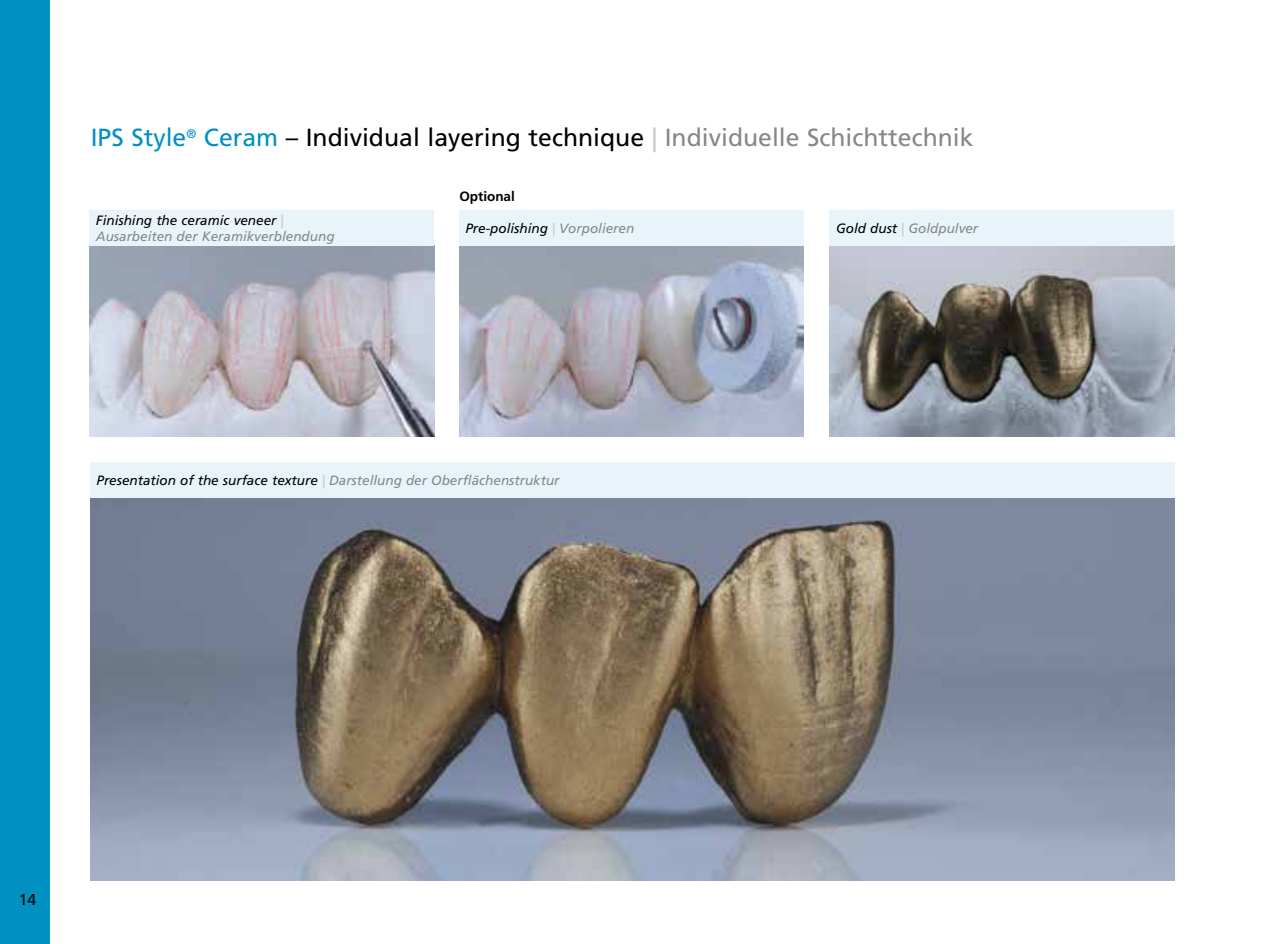
<style>
.page{position:relative;width:1276px;height:944px;background:#fff}
.page>*{position:absolute;margin:0;border:0;box-sizing:border-box;transform-origin:0 0}
.t1{font:24.75px "Frutiger";color:#000}
.t2{font:15.75px "Frutiger";color:#000}
.t3{font:italic 13.5px/15.8px "Frutiger";color:#878787}
.t4{font:italic 13.5px "Frutiger";color:#000}
.t5{font:700 13.5px "Frutiger";color:#000}
.s1{color:#0091c2}
.s2{color:#c6c6c6}
.s3{color:#878787}
.s4{color:#000}
</style>
<div class="page">
<div style="left:0;top:0;width:50px;height:944px;background:#0091c2"></div>
<img style="left:90px;top:246px;width:344px;height:191px">
<img style="left:90px;top:497px;width:1084px;height:383px">
<img style="left:459px;top:246px;width:344px;height:191px">
<img style="left:829px;top:246px;width:345px;height:191px">
<div style="left:90px;top:462px;width:1084px;height:35px;background:#e9f4fa"></div>
<div style="left:90px;top:210px;width:344px;height:36px;background:#e9f4fa"></div>
<div style="left:459px;top:210px;width:344px;height:36px;background:#e9f4fa"></div>
<div style="left:829px;top:210px;width:345px;height:36px;background:#e9f4fa"></div>
<h1 class="t1" style="left:91px;top:123px;width:884px"><span class="s1">IPS Style</span><sup>®</sup> <span class="s1">Ceram</span> – Individual layering technique <span class="s2">|</span> <span class="s3">Individuelle Schichttechnik</span></h1>
<p class="t5" style="left:459px;top:189px;width:57px">Optional</p>
<p class="t3" style="left:96px;top:213px;width:240px"><span class="s4">Finishing the ceramic veneer</span> <span class="s2">|<br></span>Ausarbeiten der Keramikverblendung</p>
<p class="t4" style="left:465px;top:221px;width:170px">Pre-polishing <span class="s2">|</span> <span class="s3">Vorpolieren</span></p>
<p class="t3" style="left:836px;top:221px;width:144px"><span class="s4">Gold dust</span> <span class="s2">|</span> Goldpulver</p>
<p class="t3" style="left:96px;top:473px;width:464px"><span class="s4">Presentation of the surface texture</span> <span class="s2">|</span> Darstellung der Oberflächenstruktur</p>
<p class="t2" style="left:19px;top:890px;width:19px">14</p>
</div>
